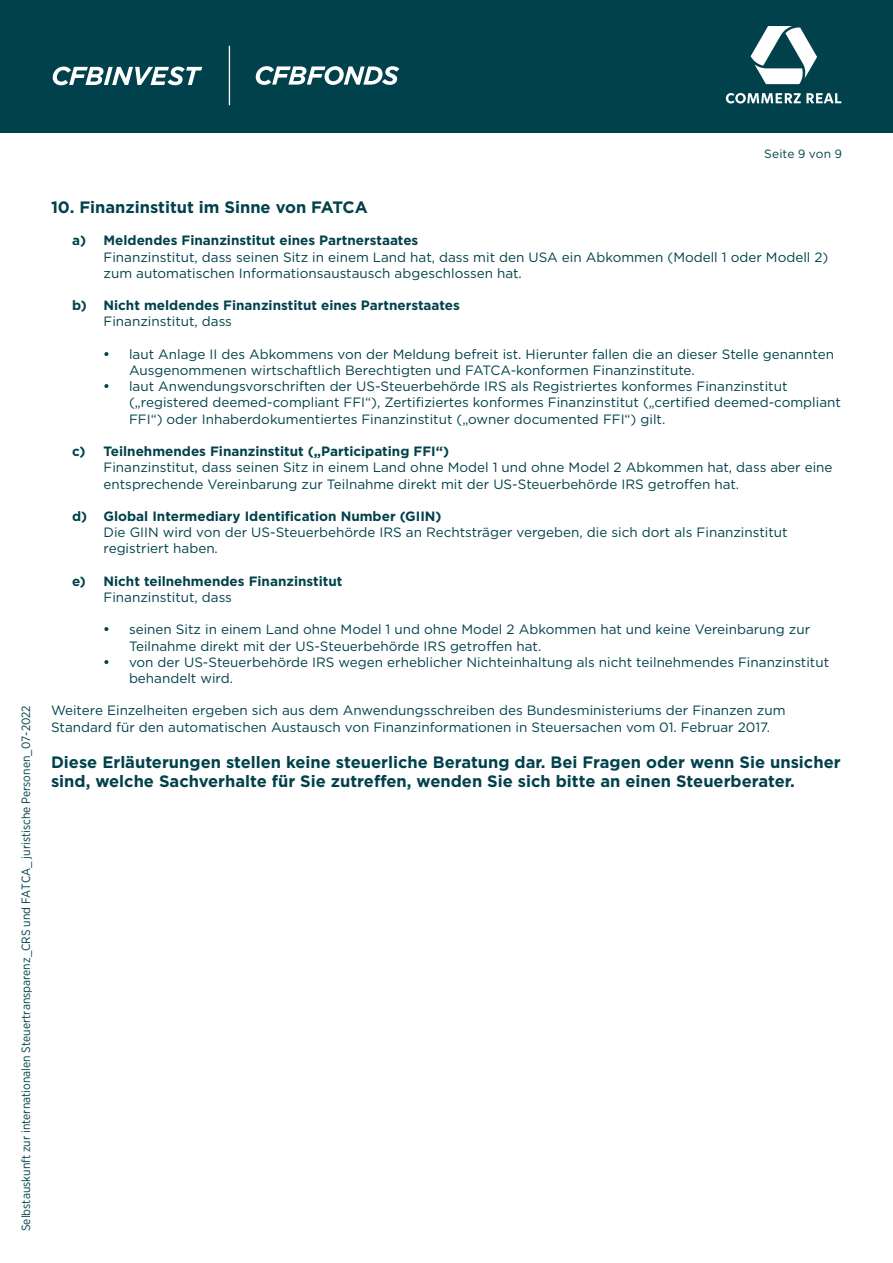
<style>
.page{position:relative;width:893px;height:1263px;background:#fff}
.page>*{position:absolute;margin:0;border:0;box-sizing:border-box;transform-origin:0 0}
.t1{font:700 16.5px/19.8px "Gotham";color:#00414b}
.t2{font:13.5px/16.2px "Gotham";color:#00414b}
.t3{font:700 13.5px "Gotham";color:#00414b}
.t4{font:12px "Gotham Narrow";color:#00414b}
.t5{font:12px "Gotham";letter-spacing:.01em;color:#00414b}
</style>
<div class="page">
<div style="left:0;top:0;width:893px;height:133px;background:#00414b"></div>
<svg style="left:726px;top:93px;width:115px;height:10px"></svg>
<svg style="left:751px;top:26px;width:66px;height:58px"></svg>
<svg style="left:256px;top:66px;width:143px;height:19px"></svg>
<svg style="left:53px;top:67px;width:149px;height:18px"></svg>
<hr style="left:229px;top:46px;width:1px;height:59px;background:#fff">
<p class="t4" style="left:19px;top:1231px;width:527px;rotate:-90deg">Selbstauskunft zur internationalen Steuertransparenz_CRS und FATCA_ juristische Personen_07-2022</p>
<p class="t5" style="left:764px;top:146px;width:79px">Seite 9 von 9</p>
<p class="t1" style="left:51px;top:197px;width:318px">10. Finanzinstitut im Sinne von FATCA</p>
<p class="t3" style="left:72px;top:232px;width:348px">a) Meldendes Finanzinstitut eines Partnerstaates</p>
<p class="t2" style="left:104px;top:248px;width:726px">Finanzinstitut, dass seinen Sitz in einem Land hat, dass mit den USA ein Abkommen (Modell 1 oder Modell 2) zum automatischen Informationsaustausch abgeschlossen hat.</p>
<p class="t3" style="left:72px;top:297px;width:389px">b) Nicht meldendes Finanzinstitut eines Partnerstaates</p>
<p class="t2" style="left:104px;top:313px;width:130px">Finanzinstitut, dass</p>
<p class="t2" style="left:129px;top:346px;width:706px;text-indent:-26px">• laut Anlage II des Abkommens von der Meldung befreit ist. Hierunter fallen die an dieser Stelle genannten<br>Ausgenommenen wirtschaftlich Berechtigten und FATCA-konformen Finanzinstitute.</p>
<p class="t2" style="left:129px;top:378px;width:713px;text-indent:-26px">• laut Anwendungsvorschriften der US-Steuerbehörde IRS als Registriertes konformes Finanzinstitut („registered deemed-compliant FFI“), Zertifiziertes konformes Finanzinstitut („certified deemed-compliant<br>FFI“) oder Inhaberdokumentiertes Finanzinstitut („owner documented FFI“) gilt.</p>
<p class="t3" style="left:72px;top:442px;width:379px">c) Teilnehmendes Finanzinstitut („Participating FFI“)</p>
<p class="t2" style="left:104px;top:459px;width:730px">Finanzinstitut, dass seinen Sitz in einem Land ohne Model 1 und ohne Model 2 Abkommen hat, dass aber eine entsprechende Vereinbarung zur Teilnahme direkt mit der US-Steuerbehörde IRS getroffen hat.</p>
<p class="t3" style="left:72px;top:507px;width:371px">d) Global Intermediary Identification Number (GIIN)</p>
<p class="t2" style="left:104px;top:524px;width:686px">Die GIIN wird von der US-Steuerbehörde IRS an Rechtsträger vergeben, die sich dort als Finanzinstitut registriert haben.</p>
<p class="t3" style="left:72px;top:572px;width:272px">e) Nicht teilnehmendes Finanzinstitut</p>
<p class="t2" style="left:104px;top:589px;width:130px">Finanzinstitut, dass</p>
<p class="t2" style="left:129px;top:621px;width:683px;text-indent:-25px">• seinen Sitz in einem Land ohne Model 1 und ohne Model 2 Abkommen hat und keine Vereinbarung zur<br>Teilnahme direkt mit der US-Steuerbehörde IRS getroffen hat.</p>
<p class="t2" style="left:129px;top:653px;width:702px;text-indent:-25px">• von der US-Steuerbehörde IRS wegen erheblicher Nichteinhaltung als nicht teilnehmendes Finanzinstitut behandelt wird.</p>
<p class="t2" style="left:51px;top:702px;width:736px">Weitere Einzelheiten ergeben sich aus dem Anwendungsschreiben des Bundesministeriums der Finanzen zum<br>Standard für den automatischen Austausch von Finanzinformationen in Steuersachen vom 01. Februar 2017.</p>
<p class="t1" style="left:51px;top:752px;width:791px">Diese Erläuterungen stellen keine steuerliche Beratung dar. Bei Fragen oder wenn Sie unsicher sind, welche Sachverhalte für Sie zutreffen, wenden Sie sich bitte an einen Steuerberater.</p>
</div>
